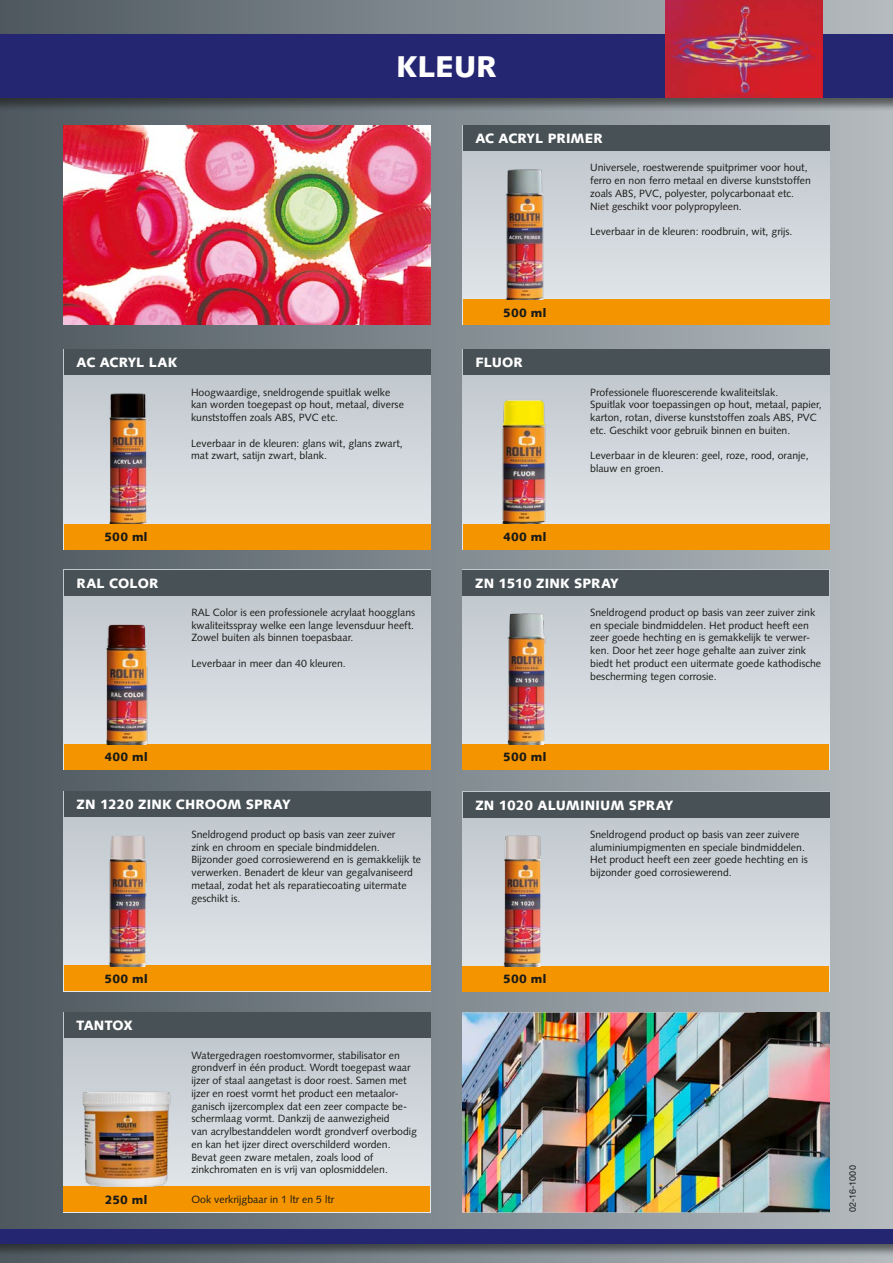
<style>
.page{position:relative;width:893px;height:1263px;background:#fff}
.page>*{position:absolute;margin:0;border:0;box-sizing:border-box;transform-origin:0 0}
.t1{font:900 30px "Syntax";letter-spacing:-.005em;color:#fff}
.t2{font:900 13.5px "Syntax";letter-spacing:.01em;color:#fff}
.t3{font:900 12px "Syntax";letter-spacing:.025em;color:#1a1a18}
.t4{font:10.5px/12.8px "Syntax";color:#1a1a18}
.t5{font:9px "Helvetica Neue LT Pro";letter-spacing:.025em;color:#1a1a18}
</style>
<div class="page">
<div style="left:0;top:0;width:893px;height:1263px;background:linear-gradient(to right,#4f5a61,#b5bcc0)"></div>
<svg style="left:64px;top:1038px;width:367px;height:174px"></svg>
<img style="left:463px;top:1012px;width:366px;height:200px">
<div style="left:64px;top:1187px;width:366px;height:25px;background:#f49500"></div>
<svg style="left:174px;top:595px;width:256px;height:149px"></svg>
<div style="left:64px;top:744px;width:366px;height:25px;background:#f49500"></div>
<svg style="left:64px;top:375px;width:367px;height:174px"></svg>
<div style="left:64px;top:524px;width:366px;height:25px;background:#f49500"></div>
<svg style="left:573px;top:375px;width:256px;height:149px"></svg>
<svg style="left:64px;top:817px;width:367px;height:148px"></svg>
<svg style="left:463px;top:595px;width:366px;height:149px"></svg>
<svg style="left:462px;top:792px;width:367px;height:200px"></svg>
<svg style="left:463px;top:151px;width:366px;height:148px"></svg>
<img style="left:64px;top:125px;width:367px;height:200px">
<div style="left:463px;top:524px;width:366px;height:25px;background:#f49500"></div>
<div style="left:64px;top:965px;width:367px;height:26px;background:#f49500"></div>
<div style="left:463px;top:744px;width:366px;height:25px;background:#f49500"></div>
<div style="left:462px;top:966px;width:367px;height:25px;background:#f49500"></div>
<div style="left:463px;top:299px;width:366px;height:26px;background:#f49500"></div>
<div style="left:0;top:33px;width:893px;height:78px;background:#1a1a18;opacity:.6"></div>
<div style="left:0;top:34px;width:893px;height:64px;background:#252672"></div>
<img style="left:665px;top:0;width:158px;height:98px">
<div style="left:0;top:1228px;width:893px;height:29px;background:#1a1a18;opacity:.6"></div>
<div style="left:0;top:1229px;width:893px;height:14px;background:#252672"></div>
<div style="left:463px;top:125px;width:366px;height:26px;background:#485155"></div>
<img style="left:467px;top:155px;width:106px;height:144px">
<div style="left:64px;top:349px;width:367px;height:26px;background:#485155"></div>
<img style="left:71px;top:380px;width:103px;height:144px">
<div style="left:463px;top:349px;width:366px;height:26px;background:#485155"></div>
<img style="left:463px;top:375px;width:110px;height:149px">
<div style="left:64px;top:570px;width:367px;height:25px;background:#485155"></div>
<img style="left:64px;top:595px;width:110px;height:149px">
<div style="left:462px;top:570px;width:367px;height:25px;background:#485155"></div>
<img style="left:468px;top:599px;width:105px;height:145px">
<div style="left:64px;top:791px;width:367px;height:26px;background:#485155"></div>
<img style="left:71px;top:821px;width:103px;height:145px">
<div style="left:463px;top:792px;width:366px;height:25px;background:#485155"></div>
<img style="left:466px;top:821px;width:107px;height:145px">
<div style="left:64px;top:1012px;width:367px;height:26px;background:#485155"></div>
<img style="left:78px;top:1089px;width:96px;height:98px">
<h1 class="t1" style="left:396px;top:49px;width:102px">KLEUR</h1>
<p class="t2" style="left:475px;top:130px;width:129px">AC ACRYL PRIMER</p>
<p class="t4" style="left:590px;top:161px;width:222px">Universele, roestwerende spuitprimer voor hout, ferro en non ferro metaal en diverse kunststoffen zoals ABS, PVC, polyester, polycarbonaat etc.<br>Niet geschikt voor polypropyleen.</p>
<p class="t4" style="left:590px;top:225px;width:204px">Leverbaar in de kleuren: roodbruin, wit, grijs.</p>
<p class="t2" style="left:77px;top:355px;width:102px">AC ACRYL LAK</p>
<p class="t4" style="left:191px;top:386px;width:214px">Hoogwaardige, sneldrogende spuitlak welke kan worden toegepast op hout, metaal, diverse kunststoffen zoals ABS, PVC etc.</p>
<p class="t4" style="left:191px;top:437px;width:213px">Leverbaar in de kleuren: glans wit, glans zwart, mat zwart, satijn zwart, blank.</p>
<p class="t3" style="left:104px;top:530px;width:44px">500 ml</p>
<p class="t2" style="left:77px;top:575px;width:83px">RAL COLOR</p>
<p class="t4" style="left:191px;top:606px;width:225px;text-align:justify">RAL Color is een professionele acrylaat hoogglans kwaliteitsspray welke een lange levensduur heeft.<br>Zowel buiten als binnen toepasbaar.</p>
<p class="t4" style="left:191px;top:657px;width:156px">Leverbaar in meer dan 40 kleuren.</p>
<p class="t3" style="left:105px;top:750px;width:45px">400 ml</p>
<p class="t2" style="left:77px;top:796px;width:215px">ZN 1220 ZINK CHROOM SPRAY</p>
<p class="t4" style="left:191px;top:828px;width:231px">Sneldrogend product op basis van zeer zuiver<br>zink en chroom en speciale bindmiddelen.<br>Bijzonder goed corrosiewerend en is gemakkelijk te verwerken. Benadert de kleur van gegalvaniseerd metaal, zodat het als reparatiecoating uitermate geschikt is.</p>
<p class="t3" style="left:105px;top:972px;width:44px">500 ml</p>
<p class="t2" style="left:77px;top:1017px;width:57px">TANTOX</p>
<p class="t4" style="left:191px;top:1048px;width:227px">Watergedragen roestomvormer, stabilisator en grondverf in één product. Wordt toegepast waar ijzer of staal aangetast is door roest. Samen met ijzer en roest vormt het product een metaalor&shy;ganisch ijzercomplex dat een zeer compacte be&shy;schermlaag vormt. Dankzij de aanwezigheid<br>van acrylbestanddelen wordt grondverf overbodig en kan het ijzer direct overschilderd worden.<br>Bevat geen zware metalen, zoals lood of zinkchromaten en is vrij van oplosmiddelen.</p>
<p class="t3" style="left:105px;top:1193px;width:44px">250 ml</p>
<p class="t4" style="left:191px;top:1193px;width:144px">Ook verkrijgbaar in 1 ltr en 5 ltr</p>
<p class="t3" style="left:503px;top:305px;width:44px">500 ml</p>
<p class="t2" style="left:475px;top:355px;width:49px">FLUOR</p>
<p class="t3" style="left:503px;top:530px;width:45px">400 ml</p>
<p class="t4" style="left:590px;top:386px;width:233px">Professionele fluorescerende kwaliteitslak.<br>Spuitlak voor toepassingen op hout, metaal, papier, karton, rotan, diverse kunststoffen zoals ABS, PVC etc. Geschikt voor gebruik binnen en buiten.</p>
<p class="t4" style="left:590px;top:449px;width:220px">Leverbaar in de kleuren: geel, roze, rood, oranje, blauw en groen.</p>
<p class="t2" style="left:475px;top:575px;width:145px">ZN 1510 ZINK SPRAY</p>
<p class="t4" style="left:590px;top:606px;width:232px">Sneldrogend product op basis van zeer zuiver zink en speciale bindmiddelen. Het product heeft een zeer goede hechting en is gemakkelijk te verwer&shy;ken. Door het zeer hoge gehalte aan zuiver zink biedt het product een uitermate goede kathodische bescherming tegen corrosie.</p>
<p class="t3" style="left:503px;top:750px;width:44px">500 ml</p>
<p class="t2" style="left:475px;top:797px;width:199px">ZN 1020 ALUMINIUM SPRAY</p>
<p class="t4" style="left:590px;top:828px;width:219px">Sneldrogend product op basis van zeer zuivere aluminiumpigmenten en speciale bindmiddelen.<br>Het product heeft een zeer goede hechting en is bijzonder goed corrosiewerend.</p>
<p class="t3" style="left:503px;top:972px;width:44px">500 ml</p>
<p class="t5" style="left:847px;top:1212px;width:48px;rotate:-90deg">02-16-1000</p>
</div>
